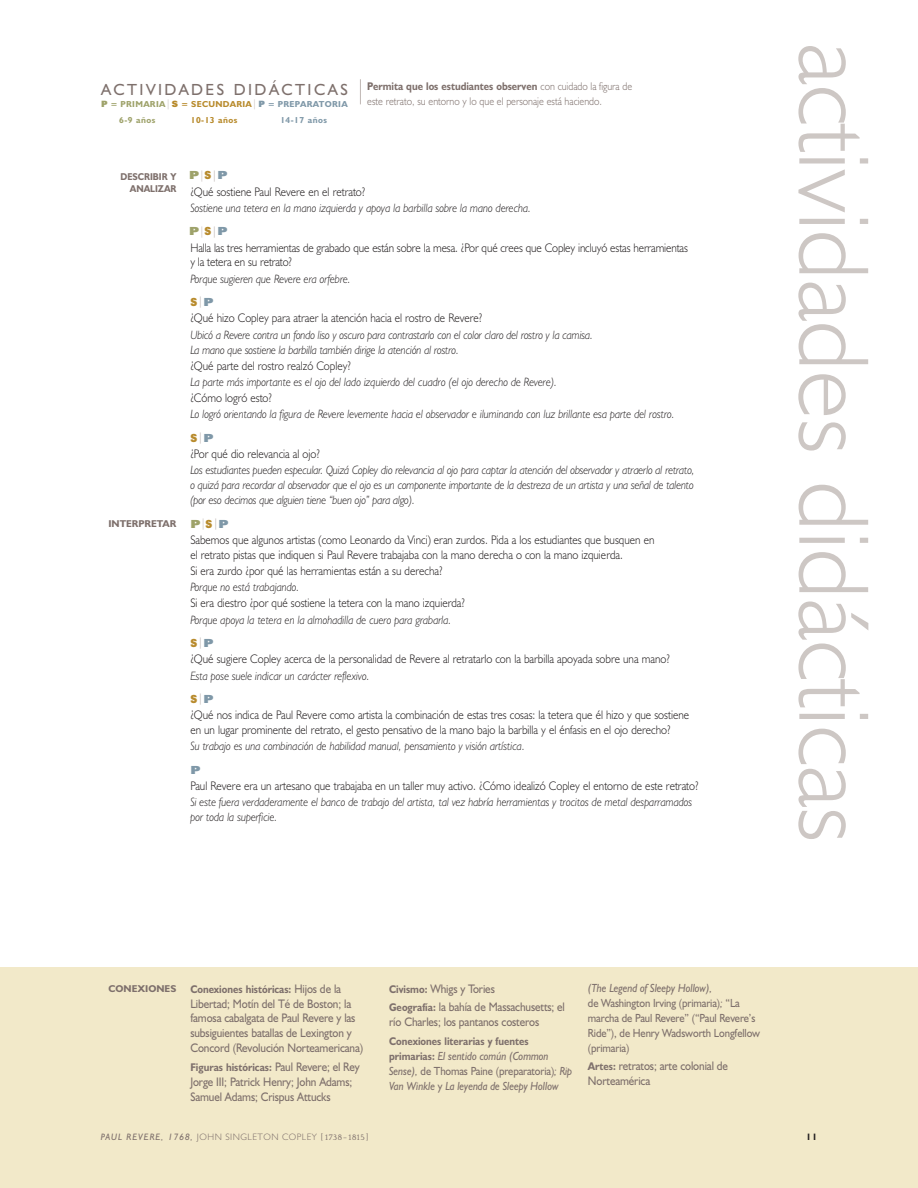
<style>
.page{position:relative;width:918px;height:1188px;background:#fff}
.page>*{position:absolute;margin:0;border:0;box-sizing:border-box;transform-origin:0 0}
.t1{font:300 100.8px "Humanist 521 BT";color:#cdc7c4}
.t2{font:16.2px "Humanist 521 BT";letter-spacing:.15em;color:#7e706c}
.t3{font:300 12.45px/15px "Humanist 521 BT";color:#231f20;scale:.9 1}
.t4{font:12.45px/15px "Humanist 521 BT";letter-spacing:-.01em;color:#7e706c;scale:.9 1}
.t5{font:italic 300 12.15px/15px "Humanist 521 BT";color:#231f20;scale:.9 1}
.t6{font:11.85px/15px "Humanist 521 BT";letter-spacing:-.01em;color:#7e706c;scale:.9 1}
.t7{font:italic 11.85px/15px "Humanist 521 BT";letter-spacing:-.01em;color:#7e706c;scale:.9 1}
.t8{font:700 11.25px "Humanist 521 BT";color:#7e706c;scale:.9 1}
.t9{font:300 11.25px "Humanist 521 BT";color:#7e706c;scale:.9 1}
.t10{font:900 11.25px "Zurich BT";color:#9ea26a;scale:1.2 1}
.t11{font:900 11.25px "Zurich BT";color:#b88b2d;scale:.85 1}
.t12{font:900 11.25px "Zurich BT";color:#7f98a8;scale:1.2 1}
.t13{font:700 9.9px "Humanist 521 BT";color:#7e706c}
.t14{font:700 9.9px/12.5px "Humanist 521 BT";color:#7e706c;text-align:right;scale:.9 1}
.t15{font:300 9.3px "Humanist 521 BT";letter-spacing:.05em;color:#7e706c}
.t16{font:700 9.3px "Humanist 521 BT";color:#231f20}
.t17{font:700 8.7px "Humanist 521 BT";letter-spacing:.04em;color:#7f98a8}
.t18{font:700 8.7px "Humanist 521 BT";letter-spacing:.055em;color:#b88b2d}
.t19{font:700 8.7px "Humanist 521 BT";color:#9ea26a}
.s1{font-weight:300}
.s2{font-family:"Zurich BT";font-weight:900;color:#9ea26a}
.s3{color:#9ea26a}
.s4{font-weight:300;font-style:italic;font-size:9.9px;color:#c0b8b5}
.s5{font-family:"Zurich BT";font-weight:900;color:#b88b2d}
.s6{color:#b88b2d}
.s7{font-family:"Zurich BT";font-weight:900}
.s8{font-family:"Humanist 521 BT";font-weight:300;color:#c0b8b5}
.s9{font-family:"Humanist 521 BT";font-weight:300;font-style:italic;color:#c0b8b5}
.s10{color:#7f98a8}
.s11{font-weight:400;font-size:12.45px}
.s12{font-weight:700;font-size:11.25px}
.s13{font-weight:700;font-style:normal;font-size:11.25px}
.s14{font-style:normal}
.s15{font-style:italic}
.s16{font-weight:400;font-style:italic}
.s17{font-family:"Dyadis ITC";font-weight:400}
</style>
<div class="page">
<div style="left:0;top:967px;width:918px;height:220px;background:#f2e9c9"></div>
<svg style="left:360px;top:79px;width:1px;height:25px"></svg>
<p class="t2" style="left:101px;top:84px;width:248px">ACTIVIDADES DIDÁCTICAS</p>
<p class="t8" style="left:367px;top:82px;width:296px">Permita que los estudiantes observen <span class="s1">con cuidado la figura de</span></p>
<h6 class="t17" style="left:101px;top:101px;width:248px"><span class="s2">P</span> <span class="s3">= PRIMARIA</span><span class="s4">|</span> <span class="s5">S</span> <span class="s6">= SECUNDARIA</span><span class="s4">|</span> <span class="s7">P</span> = PREPARATORIA</h6>
<p class="t9" style="left:367px;top:97px;width:262px">este retrato, su entorno y lo que el personaje está haciendo.</p>
<h6 class="t19" style="left:119px;top:118px;width:38px">6-9 años</h6>
<h6 class="t18" style="left:191px;top:118px;width:48px">10-13 años</h6>
<h6 class="t17" style="left:280px;top:118px;width:48px">14-17 años</h6>
<p class="t14" style="left:121px;top:171px;width:63px">DESCRIBIR Y<br>ANALIZAR</p>
<p class="t13" style="left:108px;top:520px;width:69px">INTERPRETAR</p>
<p class="t10" style="left:189px;top:169px;width:33px">P<span class="s8">|</span><span class="s6">S</span><span class="s9">|</span><span class="s10">P</span></p>
<p class="t3" style="left:190px;top:185px;width:196px">¿Qué sostiene Paul Revere en el retrato?</p>
<p class="t5" style="left:190px;top:201px;width:380px">Sostiene una tetera en la mano izquierda y apoya la barbilla sobre la mano derecha.</p>
<p class="t10" style="left:189px;top:225px;width:33px">P<span class="s8">|</span><span class="s6">S</span><span class="s9">|</span><span class="s10">P</span></p>
<p class="t3" style="left:190px;top:241px;width:554px">Halla las tres herramientas de grabado que están sobre la mesa. ¿Por qué crees que Copley incluyó estas herramientas y la tetera en su retrato?</p>
<p class="t5" style="left:190px;top:272px;width:180px">Porque sugieren que Revere era orfebre.</p>
<p class="t11" style="left:190px;top:295px;width:29px">S<span class="s9">|</span><span class="s10">P</span></p>
<p class="t3" style="left:190px;top:312px;width:326px">¿Qué hizo Copley para atraer la atención hacia el rostro de Revere?</p>
<p class="t5" style="left:190px;top:328px;width:449px">Ubicó a Revere contra un fondo liso y oscuro para contrastarlo con el color claro del rostro y la camisa.<br>La mano que sostiene la barbilla también dirige la atención al rostro.</p>
<p class="t3" style="left:190px;top:359px;width:180px">¿Qué parte del rostro realzó Copley?</p>
<p class="t5" style="left:190px;top:376px;width:409px">La parte más importante es el ojo del lado izquierdo del cuadro (el ojo derecho de Revere).</p>
<p class="t3" style="left:190px;top:392px;width:92px">¿Cómo logró esto?</p>
<p class="t5" style="left:190px;top:408px;width:540px">Lo logró orientando la figura de Revere levemente hacia el observador e iluminando con luz brillante esa parte del rostro.</p>
<p class="t11" style="left:190px;top:431px;width:29px">S<span class="s9">|</span><span class="s10">P</span></p>
<p class="t3" style="left:190px;top:448px;width:146px">¿Por qué dio relevancia al ojo?</p>
<p class="t5" style="left:190px;top:464px;width:562px">Los estudiantes pueden especular. Quizá Copley dio relevancia al ojo para captar la atención del observador y atraerlo al retrato,</p>
<p class="t5" style="left:190px;top:479px;width:561px">o quizá para recordar al observador que el ojo es un componente importante de la destreza de un artista y una señal de talento (por eso decimos que alguien tiene “buen ojo” para algo).</p>
<p class="t10" style="left:190px;top:517px;width:33px">P<span class="s8">|</span><span class="s6">S</span><span class="s9">|</span><span class="s10">P</span></p>
<p class="t3" style="left:190px;top:534px;width:517px">Sabemos que algunos artistas (como Leonardo da Vinci) eran zurdos. Pida a los estudiantes que busquen en el retrato pistas que indiquen si Paul Revere trabajaba con la mano derecha o con la mano izquierda.</p>
<p class="t3" style="left:190px;top:565px;width:282px">Si era zurdo ¿por qué las herramientas están a su derecha?</p>
<p class="t5" style="left:190px;top:581px;width:123px">Porque no está trabajando.</p>
<p class="t3" style="left:190px;top:597px;width:307px">Si era diestro ¿por qué sostiene la tetera con la mano izquierda?</p>
<p class="t5" style="left:190px;top:613px;width:292px">Porque apoya la tetera en la almohadilla de cuero para grabarla.</p>
<p class="t11" style="left:190px;top:636px;width:29px">S<span class="s9">|</span><span class="s10">P</span></p>
<p class="t3" style="left:190px;top:653px;width:534px">¿Qué sugiere Copley acerca de la personalidad de Revere al retratarlo con la barbilla apoyada sobre una mano?</p>
<p class="t5" style="left:190px;top:669px;width:201px">Esta pose suele indicar un carácter reflexivo.</p>
<p class="t11" style="left:190px;top:692px;width:29px">S<span class="s9">|</span><span class="s10">P</span></p>
<p class="t3" style="left:190px;top:709px;width:556px">¿Qué nos indica de Paul Revere como artista la combinación de estas tres cosas: la tetera que él hizo y que sostiene en un lugar prominente del retrato, el gesto pensativo de la mano bajo la barbilla y el énfasis en el ojo derecho?</p>
<p class="t5" style="left:190px;top:740px;width:373px">Su trabajo es una combinación de habilidad manual, pensamiento y visión artística.</p>
<p class="t12" style="left:190px;top:763px;width:10px">P</p>
<p class="t3" style="left:190px;top:780px;width:566px">Paul Revere era un artesano que trabajaba en un taller muy activo. ¿Cómo idealizó Copley el entorno de este retrato?</p>
<p class="t5" style="left:190px;top:796px;width:559px">Si este fuera verdaderamente el banco de trabajo del artista, tal vez habría herramientas y trocitos de metal desparramados por toda la superficie.</p>
<p class="t1" style="left:868px;top:43px;width:801px;rotate:90deg">actividades didácticas</p>
<p class="t13" style="left:109px;top:985px;width:69px">CONEXIONES</p>
<p class="t8" style="left:190px;top:985px;width:169px">Conexiones históricas: <span class="s11">Hijos de la</span></p>
<p class="t4" style="left:190px;top:997px;width:194px">Libertad; Motín del Té de Boston; la famosa cabalgata de Paul Revere y las subsiguientes batallas de Lexington y Concord (Revolución Norteamericana)</p>
<p class="t8" style="left:190px;top:1063px;width:190px">Figuras históricas: <span class="s11">Paul Revere; el Rey</span></p>
<p class="t4" style="left:190px;top:1076px;width:181px">Jorge III; Patrick Henry; John Adams;<br>Samuel Adams; Crispus Attucks</p>
<p class="t4" style="left:389px;top:980px;width:197px;line-height:18.8px"><span class="s12">Civismo:</span> Whigs y Tories<br><span class="s12">Geografía:</span> la bahía de Massachusetts; el</p>
<p class="t4" style="left:389px;top:1016px;width:168px">río Charles; los pantanos costeros</p>
<p class="t8" style="left:389px;top:1037px;width:156px">Conexiones literarias y fuentes</p>
<p class="t7" style="left:389px;top:1050px;width:205px"><span class="s13">primarias:</span> El sentido común (Common<br>Sense), <span class="s14">de Thomas Paine (preparatoria)</span>; Rip<br>Van Winkle <span class="s14">y</span> La leyenda de Sleepy Hollow</p>
<p class="t6" style="left:588px;top:982px;width:193px"><span class="s15">(The Legend of Sleepy Hollow),<br></span>de Washington Irving (primaria)<span class="s15">;</span> “La marcha de Paul Revere” (“Paul Revere’s<br>Ride”), de Henry Wadsworth Longfellow (primaria)</p>
<p class="t4" style="left:588px;top:1060px;width:157px"><span class="s12">Artes:</span> retratos; arte colonial de<br>Norteamérica</p>
<p class="t15" style="left:101px;top:1134px;width:270px"><span class="s16">PAUL REVERE, 1768,</span> JOHN SINGLETON COPLEY <span class="s17">[1738–1815]</span></p>
<p class="t16" style="left:806px;top:1134px;width:13px">11</p>
</div>
